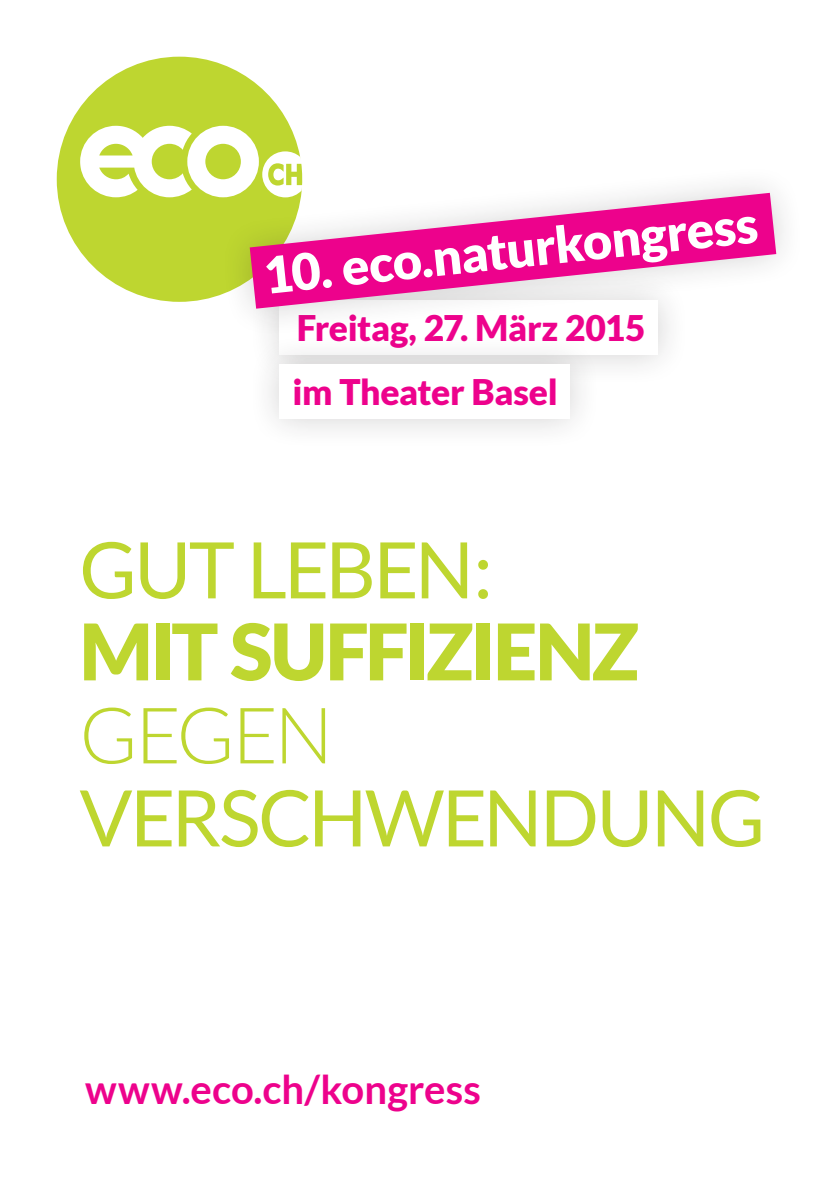
<style>
.page{position:relative;width:840px;height:1191px;background:#fff}
.page>*{position:absolute;margin:0;border:0;box-sizing:border-box;transform-origin:0 0}
.t1{font:78px "Lato";letter-spacing:-.03em;color:#bed630}
.t2{font:900 78px "Lato";letter-spacing:-.035em;color:#bed630}
.t3{font:300 78px "Lato";letter-spacing:-.045em;color:#bed630}
.t4{font:900 50.6px "Lato";color:#fff}
.t5{font:700 40px "Lato";color:#ed028c}
.t6{font:900 35.4px "Lato";letter-spacing:-.01em;color:#ed028c}
</style>
<div class="page">
<svg style="left:57px;top:57px;width:233px;height:245px;fill:#bed630"></svg>
<svg style="left:80px;top:126px;width:221px;height:71px"></svg>
<div style="left:248px;top:269px;width:441px;height:118px;background:#231f20;opacity:.2"></div>
<div style="left:279px;top:300px;width:379px;height:55px;background:#fff"></div>
<div style="left:219px;top:163px;width:586px;height:176px;background:#231f20;opacity:.2"></div>
<svg style="left:249px;top:193px;width:526px;height:116px;fill:#ed028c"></svg>
<div style="left:248px;top:333px;width:353px;height:118px;background:#231f20;opacity:.2"></div>
<div style="left:279px;top:364px;width:291px;height:55px;background:#fff"></div>
<h2 class="t4" style="left:260px;top:246px;width:498px;rotate:-6deg">10. eco.naturkongress</h2>
<p class="t6" style="left:296px;top:307px;width:350px">Freitag, 27. März 2015</p>
<p class="t6" style="left:292px;top:371px;width:267px">im Theater Basel</p>
<h1 class="t1" style="left:79px;top:526px;width:415px">GUT LEBEN:</h1>
<h1 class="t2" style="left:79px;top:606px;width:561px">MIT SUFFIZIENZ</h1>
<h1 class="t3" style="left:79px;top:693px;width:255px">GEGEN</h1>
<h1 class="t1" style="left:79px;top:774px;width:686px">VERSCHWENDUNG</h1>
<p class="t5" style="left:85px;top:1066px;width:397px">www.eco.ch/kongress</p>
</div>
